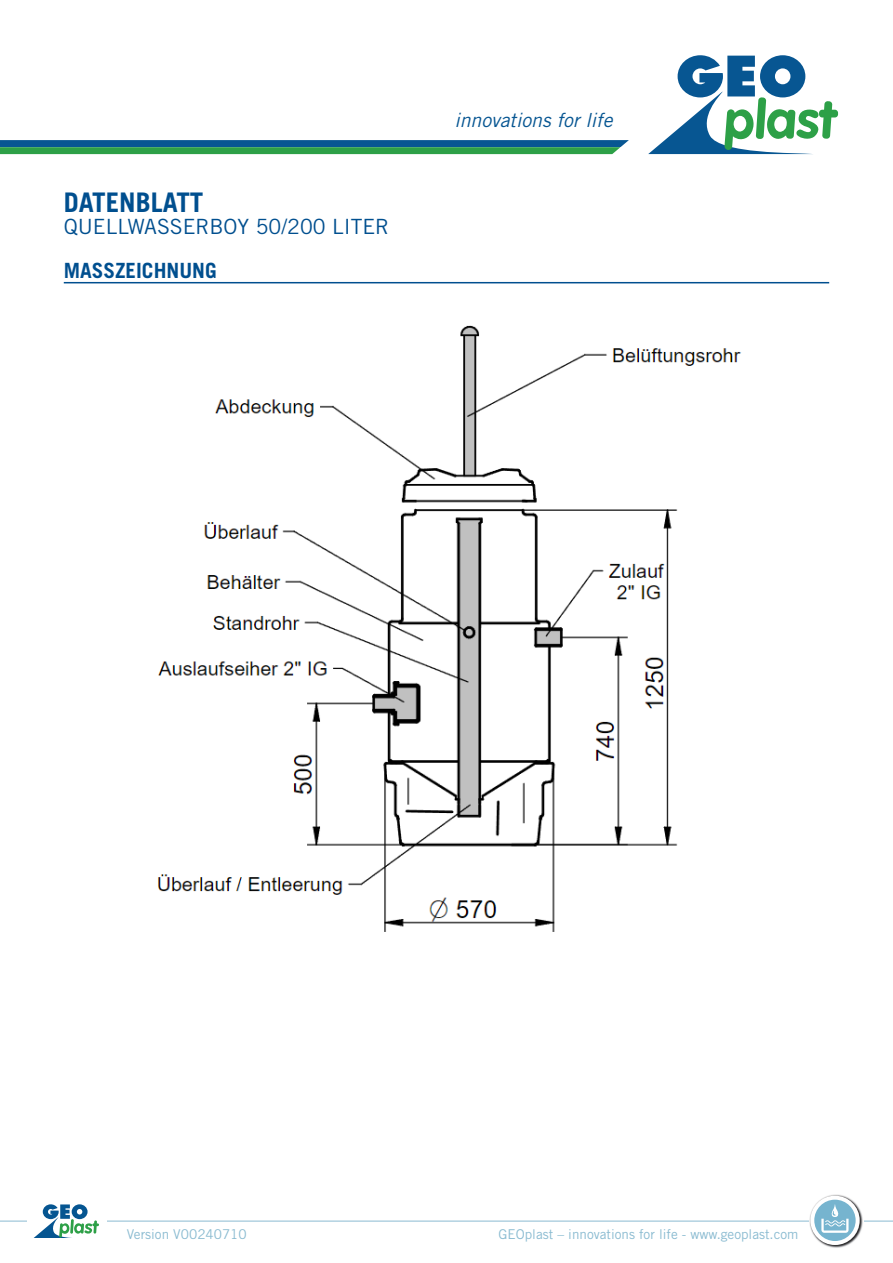
<style>
.page{position:relative;width:893px;height:1263px;background:#fff}
.page>*{position:absolute;margin:0;border:0;box-sizing:border-box;transform-origin:0 0}
.t1{font:700 27px "Trade Gothic LT Std";color:#004f8f}
.t2{font:21px "Trade Gothic LT Std";color:#004f8f}
.t3{font:700 21px "Trade Gothic LT Std";color:#004f8f}
.t4{font:italic 19.5px "Trade Gothic LT Std";color:#075692}
.t5{font:13.5px "Trade Gothic LT Std";color:#8abbd1}
</style>
<div class="page">
<div style="left:819px;top:110px;width:19px;height:7px;background:#2da047;border-radius:3px"></div>
<svg style="left:648px;top:55px;width:184px;height:99px"></svg>
<svg style="left:0;top:140px;width:629px;height:14px"></svg>
<hr style="left:0;top:1221px;width:893px;height:1px;background:#8abbd1">
<div style="left:28px;top:1202px;width:79px;height:44px;background:#fff"></div>
<svg style="left:35px;top:1204px;width:64px;height:33px"></svg>
<img style="left:808px;top:1194px;width:55px;height:54px">
<svg style="left:810px;top:1196px;width:50px;height:49px"></svg>
<div style="left:814px;top:1200px;width:42px;height:41px;background:#76b4cf;border-radius:50%"></div>
<svg style="left:815px;top:1203px;width:41px;height:33px"></svg>
<hr style="left:64px;top:282px;width:765px;height:1px;background:#004f8f">
<img style="left:157px;top:325px;width:585px;height:607px">
<h1 class="t1" style="left:64px;top:185px;width:141px">DATENBLATT</h1>
<h2 class="t2" style="left:64px;top:214px;width:327px">QUELLWASSERBOY 50/200 LITER</h2>
<h2 class="t3" style="left:64px;top:257px;width:154px">MASSZEICHNUNG</h2>
<h3 class="t4" style="left:454px;top:108px;width:160px">innovations for life</h3>
<p class="t5" style="left:127px;top:1226px;width:121px">Version V00240710</p>
<p class="t5" style="left:498px;top:1226px;width:301px">GEOplast – innovations for life - www.geoplast.com</p>
</div>
